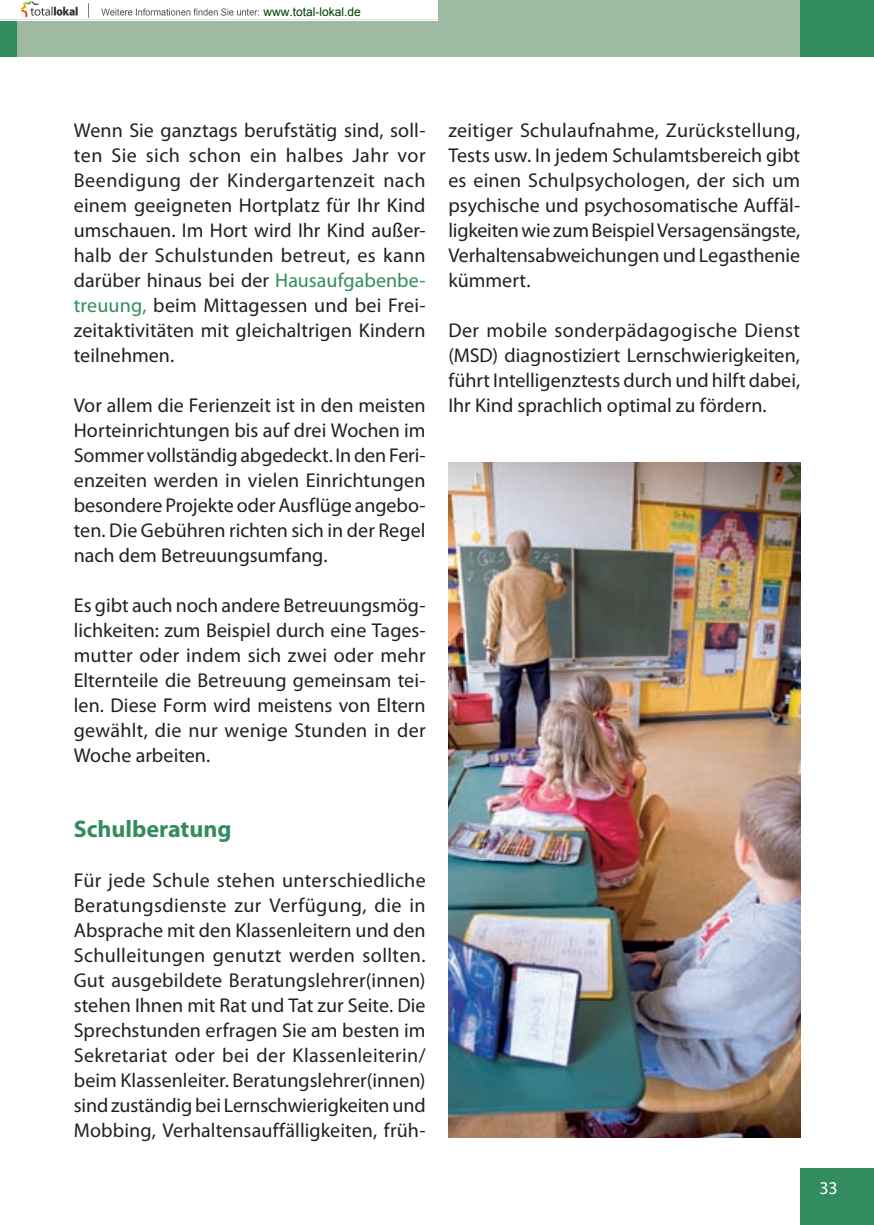
<style>
.page{position:relative;width:874px;height:1225px;background:#fff}
.page>*{position:absolute;margin:0;border:0;box-sizing:border-box;transform-origin:0 0}
.t1{font:700 24px "Myriad Pro";color:#338c5f}
.t2{font:20px/25px "Myriad Pro";color:#231f20;text-align:justify}
.t3{font:18px "Myriad Pro";color:#fff}
.t4{font:12px "Arial";color:#004000}
.s1{color:#338c5f}
</style>
<div class="page">
<div style="left:17px;top:0;width:856px;height:57px;background:#9ebaa2"></div>
<div style="left:799px;top:1168px;width:74px;height:57px;background:#338c5f"></div>
<div style="left:799px;top:0;width:74px;height:57px;background:#338c5f"></div>
<div style="left:0;top:0;width:17px;height:57px;background:#338c5f"></div>
<img style="left:448px;top:462px;width:351px;height:675px">
<img style="left:0;top:0;width:437px;height:20px">
<p class="t4" style="left:263px;top:4px;width:99px">www.total-lokal.de</p>
<p class="t2" style="left:74px;top:117px;width:353px">Wenn Sie ganztags berufstätig sind, soll&shy;ten Sie sich schon ein halbes Jahr vor Beendigung der Kindergartenzeit nach einem geeigneten Hortplatz für Ihr Kind umschauen. Im Hort wird Ihr Kind außer&shy;halb der Schulstunden betreut, es kann darüber hinaus bei der <span class="s1">Hausaufgabenbe&shy;treuung,</span> beim Mittagessen und bei Frei&shy;zeitaktivitäten mit gleichaltrigen Kindern teilnehmen.</p>
<p class="t2" style="left:74px;top:392px;width:353px">Vor allem die Ferienzeit ist in den meisten Horteinrichtungen bis auf drei Wochen im Sommer vollständig abgedeckt. In den Feri&shy;enzeiten werden in vielen Einrichtungen besondere Projekte oder Ausflüge angebo&shy;ten. Die Gebühren richten sich in der Regel nach dem Betreuungsumfang.</p>
<p class="t2" style="left:74px;top:592px;width:353px">Es gibt auch noch andere Betreuungsmög&shy;lichkeiten: zum Beispiel durch eine Tages&shy;mutter oder indem sich zwei oder mehr Elternteile die Betreuung gemeinsam tei&shy;len. Diese Form wird meistens von Eltern gewählt, die nur wenige Stunden in der Woche arbeiten.</p>
<p class="t2" style="left:448px;top:117px;width:353px">zeitiger Schulaufnahme, Zurückstellung, Tests usw. In jedem Schulamtsbereich gibt es einen Schulpsychologen, der sich um psychische und psychosomatische Auffäl&shy;ligkeiten wie zum Beispiel Versagensängste, Verhaltensabweichungen und Legasthenie kümmert.</p>
<p class="t2" style="left:448px;top:317px;width:353px">Der mobile sonderpädagogische Dienst (MSD) diagnostiziert Lernschwierigkeiten, führt Intelligenztests durch und hilft dabei, Ihr Kind sprachlich optimal zu fördern.</p>
<p class="t1" style="left:74px;top:813px;width:159px">Schulberatung</p>
<p class="t2" style="left:74px;top:867px;width:353px">Für jede Schule stehen unterschiedliche Beratungsdienste zur Verfügung, die in Absprache mit den Klassenleitern und den Schulleitungen genutzt werden sollten.<br>Gut ausgebildete Beratungslehrer(innen) stehen Ihnen mit Rat und Tat zur Seite. Die Sprechstunden erfragen Sie am besten im Sekretariat oder bei der Klassenleiterin/ beim Klassenleiter. Beratungslehrer(innen) sind zuständig bei Lernschwierigkeiten und Mobbing, Verhaltensauffälligkeiten, früh-</p>
<p class="t3" style="left:818px;top:1177px;width:20px">33</p>
</div>
